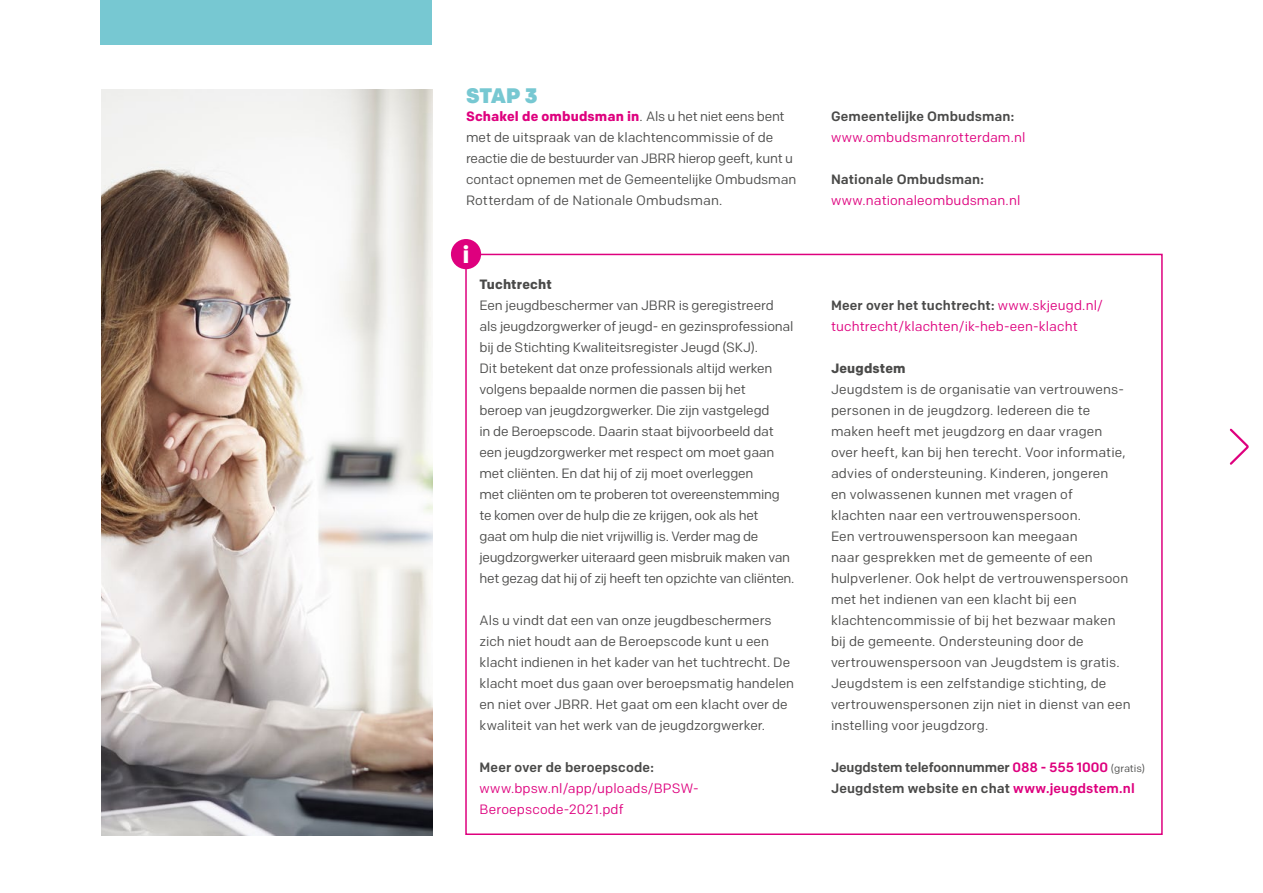
<style>
.page{position:relative;width:1263px;height:893px;background:#fff}
.page>*{position:absolute;margin:0;border:0;box-sizing:border-box;transform-origin:0 0}
.t1{font:700 24px "Colfax";color:#fff}
.t2{font:900 21px "Colfax";color:#77c8d2}
.t3{font:13.5px/21px "Colfax";color:#4a4a49}
.t4{font:13.5px/21px "Colfax";letter-spacing:.01em;color:#de007e}
.t5{font:500 13.5px/21px "Colfax";letter-spacing:.01em;color:#4a4a49}
.t6{font:700 13.5px "Colfax";letter-spacing:.01em;color:#4a4a49}
.s1{font-weight:700;color:#de007e}
.s2{font-weight:500;color:#4a4a49}
.s3{color:#de007e}
.s4{font-weight:400;font-size:10.5px}
</style>
<div class="page">
<div style="left:101px;top:0;width:331px;height:45px;background:#77c8d2"></div>
<img style="left:101px;top:89px;width:331px;height:746px">
<div style="left:451px;top:239px;width:30px;height:30px;background:#de007e;border-radius:50%"></div>
<svg style="left:1229px;top:428px;width:20px;height:37px"></svg>
<h2 class="t2" style="left:466px;top:83px;width:73px">STAP 3</h2>
<p class="t3" style="left:466px;top:106px;width:332px"><span class="s1">Schakel de ombudsman in</span>. Als u het niet eens bent met de uitspraak van de klachtencommissie of de reactie die de bestuurder van JBRR hierop geeft, kunt u contact opnemen met de Gemeentelijke Ombudsman Rotterdam of de Nationale Ombudsman.</p>
<p class="t5" style="left:831px;top:106px;width:185px">Gemeentelijke Ombudsman:</p>
<p class="t4" style="left:831px;top:127px;width:196px">www.ombudsmanrotterdam.nl</p>
<p class="t5" style="left:831px;top:169px;width:154px">Nationale Ombudsman:</p>
<p class="t4" style="left:831px;top:190px;width:191px">www.nationaleombudsman.nl</p>
<h1 class="t1" style="left:462px;top:240px;width:9px">i</h1>
<p class="t6" style="left:479px;top:276px;width:74px">Tuchtrecht</p>
<p class="t3" style="left:479px;top:295px;width:316px">Een jeugdbeschermer van JBRR is geregistreerd als jeugdzorgwerker of jeugd- en gezinsprofessional bij de Stichting Kwaliteitsregister Jeugd (SKJ).<br>Dit betekent dat onze professionals altijd werken volgens bepaalde normen die passen bij het<br>beroep van jeugdzorgwerker. Die zijn vastgelegd<br>in de Beroepscode. Daarin staat bijvoorbeeld dat een jeugdzorgwerker met respect om moet gaan met cliënten. En dat hij of zij moet overleggen<br>met cliënten om te proberen tot overeenstemming te komen over de hulp die ze krijgen, ook als het<br>gaat om hulp die niet vrijwillig is. Verder mag de jeugdzorgwerker uiteraard geen misbruik maken van het gezag dat hij of zij heeft ten opzichte van cliënten.</p>
<p class="t3" style="left:479px;top:610px;width:316px">Als u vindt dat een van onze jeugdbeschermers zich niet houdt aan de Beroepscode kunt u een klacht indienen in het kader van het tuchtrecht. De klacht moet dus gaan over beroepsmatig handelen en niet over JBRR. Het gaat om een klacht over de kwaliteit van het werk van de jeugdzorgwerker.</p>
<p class="t5" style="left:479px;top:757px;width:176px">Meer over de beroepscode:</p>
<p class="t4" style="left:479px;top:778px;width:221px">www.bpsw.nl/app/uploads/BPSW-<br>Beroepscode-2021.pdf</p>
<p class="t4" style="left:831px;top:295px;width:273px"><span class="s2">Meer over het tuchtrecht:</span> www.skjeugd.nl/ tuchtrecht/klachten/ik-heb-een-klacht</p>
<p class="t6" style="left:831px;top:360px;width:76px">Jeugdstem</p>
<p class="t3" style="left:831px;top:379px;width:301px">Jeugdstem is de organisatie van vertrouwens&shy;personen in de jeugdzorg. Iedereen die te maken heeft met jeugdzorg en daar vragen over heeft, kan bij hen terecht. Voor informatie, advies of ondersteuning. Kinderen, jongeren<br>en volwassenen kunnen met vragen of<br>klachten naar een vertrouwenspersoon.<br>Een vertrouwenspersoon kan meegaan<br>naar gesprekken met de gemeente of een hulpverlener. Ook helpt de vertrouwenspersoon met het indienen van een klacht bij een klachtencommissie of bij het bezwaar maken bij de gemeente. Ondersteuning door de vertrouwenspersoon van Jeugdstem is gratis.<br>Jeugdstem is een zelfstandige stichting, de vertrouwenspersonen zijn niet in dienst van een instelling voor jeugdzorg.</p>
<p class="t5" style="left:831px;top:757px;width:315px">Jeugdstem telefoonnummer <span class="s3">088 - 555 1000</span> <span class="s4">(gratis)<br></span>Jeugdstem website en chat <span class="s3">www.jeugdstem.nl</span></p>
</div>
